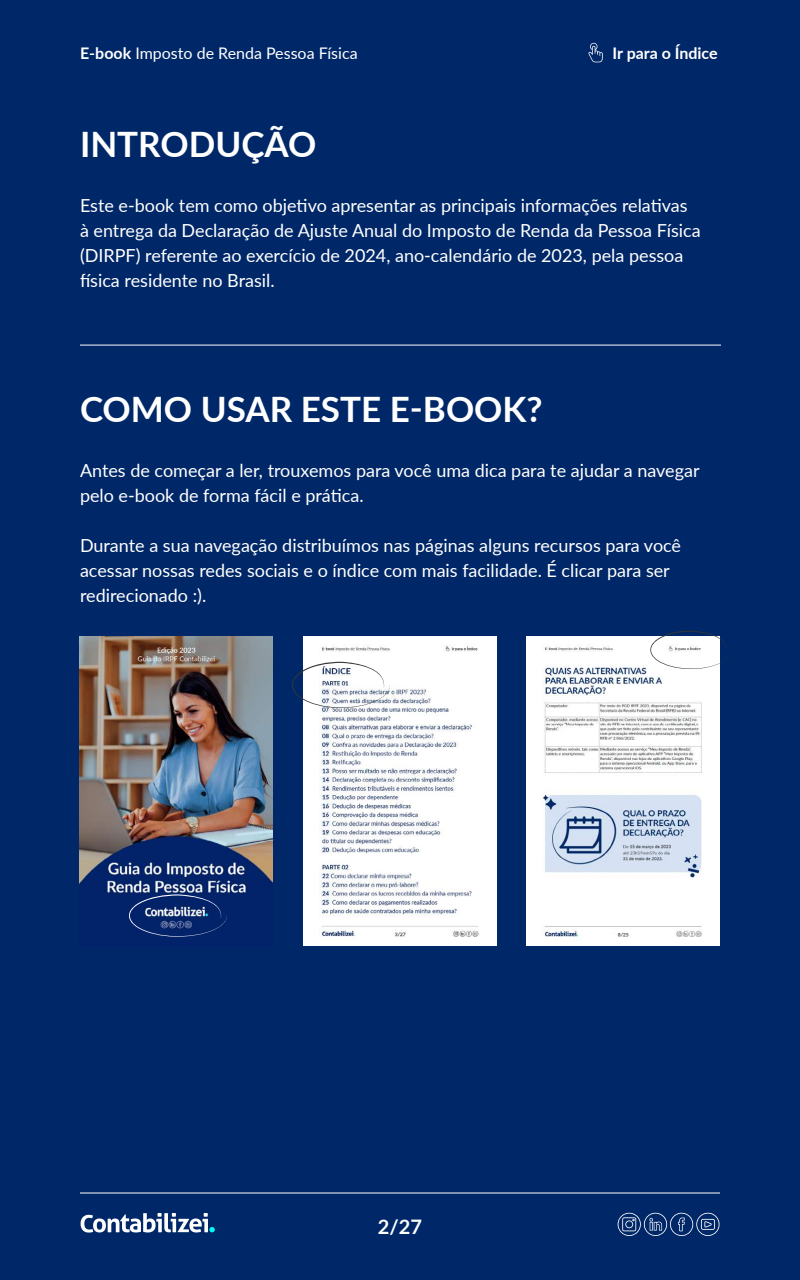
<style>
.page{position:relative;width:800px;height:1280px;background:#002868}
.page>*{position:absolute;margin:0;border:0;box-sizing:border-box;transform-origin:0 0}
.t1{font:700 35px "Lato";color:#fff}
.t2{font:700 20px "Lato";color:#fff}
.t3{font:18px/25px "Lato";color:#fff}
.t4{font:16px "Lato";color:#fff}
.t5{font:700 16px "Lato";color:#fff}
.s1{font-weight:700}
</style>
<div class="page">
<svg style="left:81px;top:1213px;width:134px;height:20px"></svg>
<svg style="left:618px;top:1212px;width:102px;height:24px"></svg>
<svg style="left:588px;top:43px;width:15px;height:19px"></svg>
<hr style="left:80px;top:1193px;width:640px;height:1px;background:#fff">
<hr style="left:80px;top:345px;width:641px;height:1px;background:#fff">
<img style="left:79px;top:637px;width:194px;height:256px">
<img style="left:303px;top:637px;width:194px;height:309px">
<img style="left:526px;top:637px;width:193px;height:309px">
<svg style="left:129px;top:894px;width:98px;height:43px"></svg>
<svg style="left:292px;top:662px;width:98px;height:49px"></svg>
<svg style="left:649px;top:631px;width:81px;height:40px"></svg>
<p class="t4" style="left:80px;top:42px;width:279px"><span class="s1">E-book</span> Imposto de Renda Pessoa Física</p>
<p class="t5" style="left:613px;top:41px;width:107px">Ir para o Índice</p>
<h1 class="t1" style="left:80px;top:119px;width:238px">INTRODUÇÃO</h1>
<p class="t3" style="left:80px;top:193px;width:622px">Este e-book tem como objetivo apresentar as principais informações relativas à entrega da Declaração de Ajuste Anual do Imposto de Renda da Pessoa Física (DIRPF) referente ao exercício de 2024, ano-calendário de 2023, pela pessoa física residente no Brasil.</p>
<h1 class="t1" style="left:80px;top:383px;width:464px">COMO USAR ESTE E-BOOK?</h1>
<p class="t3" style="left:80px;top:457px;width:621px">Antes de começar a ler, trouxemos para você uma dica para te ajudar a navegar pelo e-book de forma fácil e prática.</p>
<p class="t3" style="left:80px;top:532px;width:603px">Durante a sua navegação distribuímos nas páginas alguns recursos para você acessar nossas redes sociais e o índice com mais facilidade. É clicar para ser redirecionado :).</p>
<p class="t2" style="left:378px;top:1212px;width:46px">2/27</p>
</div>
